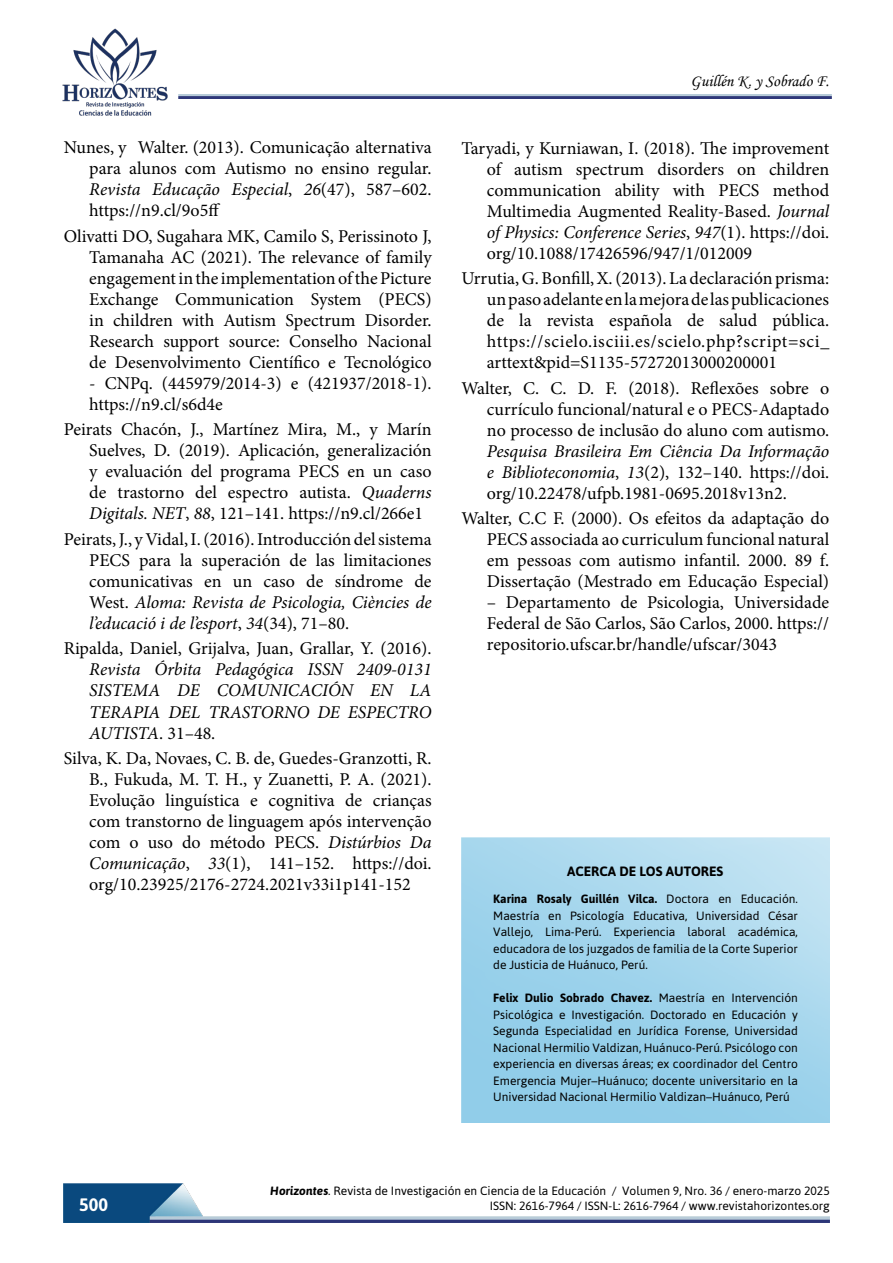
<style>
.page{position:relative;width:893px;height:1263px;background:#fff}
.page>*{position:absolute;margin:0;border:0;box-sizing:border-box;transform-origin:0 0}
.t1{font:18px/21px "Minion Pro";color:#000;text-align:justify}
.t2{font:italic 18px/21px "Minion Pro";color:#000;text-align:justify}
.t3{font:700 18px "Asap";color:#fff}
.t4{font:16.5px "Monotype Corsiva";color:#000}
.t5{font:700 13.5px "Asap";color:#000}
.t6{font:12px/16.5px "Asap";color:#000;text-align:justify}
.s1{font-style:italic}
.s2{font-style:normal}
.s3{font-weight:700}
.s4{font-weight:700;font-style:italic}
</style>
<div class="page">
<img style="left:64px;top:1184px;width:765px;height:38px">
<img style="left:179px;top:95px;width:652px;height:4px">
<img style="left:62px;top:28px;width:106px;height:88px">
<p class="t1" style="left:89px;top:137px;width:344px;text-indent:-26px">Nunes, y Walter. (2013). Comunicação alternativa para alunos com Autismo no ensino regular.<br><span class="s1">Revista Educação Especial</span>, <span class="s1">26</span>(47), 587–602. https://n9.cl/9o5ff</p>
<p class="t1" style="left:89px;top:226px;width:344px;text-indent:-26px">Olivatti DO, Sugahara MK, Camilo S, Perissinoto J, Tamanaha AC (2021). The relevance of family engagement in the implementation of the Picture Exchange Communication System (PECS) in children with Autism Spectrum Disorder.<br>Research support source: Conselho Nacional de Desenvolvimento Científico e Tecnológico</p>
<p class="t1" style="left:89px;top:373px;width:344px">- CNPq. (445979/2014-3) e (421937/2018-1). https://n9.cl/s6d4e</p>
<p class="t1" style="left:89px;top:419px;width:344px;text-indent:-26px">Peirats Chacón, J., Martínez Mira, M., y Marín Suelves, D. (2019). Aplicación, generalización y evaluación del programa PECS en un caso de trastorno del espectro autista. <span class="s1">Quaderns Digitals. NET</span>, <span class="s1">88</span>, 121–141. https://n9.cl/266e1</p>
<p class="t1" style="left:89px;top:529px;width:344px;text-indent:-26px">Peirats, J., y Vidal, I. (2016). Introducción del sistema PECS para la superación de las limitaciones comunicativas en un caso de síndrome de West. <span class="s1">Aloma: Revista de Psicologia, Ciències de l’educació i de l’esport</span>, <span class="s1">34</span>(34), 71–80.</p>
<p class="t1" style="left:64px;top:638px;width:369px">Ripalda, Daniel, Grijalva, Juan, Grallar, Y. (2016).</p>
<p class="t2" style="left:89px;top:659px;width:344px">Revista Órbita Pedagógica ISSN 2409-0131<br>SISTEMA DE COMUNICACIÓN EN LA TERAPIA DEL TRASTORNO DE ESPECTRO AUTISTA<span class="s2">. 31–48.</span></p>
<p class="t1" style="left:89px;top:748px;width:344px;text-indent:-26px">Silva, K. Da, Novaes, C. B. de, Guedes-Granzotti, R.<br>B., Fukuda, M. T. H., y Zuanetti, P. A. (2021).<br>Evolução linguística e cognitiva de crianças com transtorno de linguagem após intervenção com o uso do método PECS. <span class="s1">Distúrbios Da Comunicação</span>, <span class="s1">33</span>(1), 141–152. https://doi. org/10.23925/2176-2724.2021v33i1p141-152</p>
<p class="t4" style="left:691px;top:71px;width:140px">Guillén K. y Sobrado F.</p>
<p class="t1" style="left:487px;top:137px;width:344px;text-indent:-26px">Taryadi, y Kurniawan, I. (2018). The improvement of autism spectrum disorders on children communication ability with PECS method Multimedia Augmented Reality-Based. <span class="s1">Journal of Physics: Conference Series</span>, <span class="s1">947</span>(1). https://doi. org/10.1088/17426596/947/1/012009</p>
<p class="t1" style="left:487px;top:268px;width:344px;text-indent:-26px">Urrutia, G. Bonfill, X. (2013). La declaración prisma: un paso adelante en la mejora de las publicaciones de la revista española de salud pública. https://scielo.isciii.es/scielo.php?script=sci_ arttext&amp;pid=S1135-57272013000200001</p>
<p class="t1" style="left:487px;top:377px;width:344px;text-indent:-26px">Walter, C. C. D. F. (2018). Reflexões sobre o currículo funcional/natural e o PECS-Adaptado no processo de inclusão do aluno com autismo.</p>
<p class="t1" style="left:487px;top:440px;width:344px"><span class="s1">Pesquisa Brasileira Em Ciência Da Informação e Biblioteconomia</span>, <span class="s1">13</span>(2), 132–140. https://doi. org/10.22478/ufpb.1981-0695.2018v13n2.</p>
<p class="t1" style="left:487px;top:508px;width:344px;text-indent:-26px">Walter, C.C F. (2000). Os efeitos da adaptação do PECS associada ao curriculum funcional natural em pessoas com autismo infantil. 2000. 89 f.<br>Dissertação (Mestrado em Educação Especial)</p>
<p class="t1" style="left:487px;top:592px;width:344px">– Departamento de Psicologia, Universidade Federal de São Carlos, São Carlos, 2000. https:// repositorio.ufscar.br/handle/ufscar/3043</p>
<p class="t5" style="left:567px;top:864px;width:158px">ACERCA DE LOS AUTORES</p>
<p class="t6" style="left:493px;top:891px;width:306px"><span class="s3">Karina Rosaly Guillén Vilca.</span> Doctora en Educación.<br>Maestría en Psicología Educativa, Universidad César Vallejo, Lima-Perú. Experiencia laboral académica, educadora de los juzgados de familia de la Corte Superior de Justicia de Huánuco, Perú.</p>
<p class="t6" style="left:493px;top:990px;width:306px"><span class="s3">Felix Dulio Sobrado Chavez.</span> Maestría en Intervención Psicológica e Investigación. Doctorado en Educación y Segunda Especialidad en Jurídica Forense, Universidad Nacional Hermilio Valdizan, Huánuco-Perú. Psicólogo con experiencia en diversas áreas; ex coordinador del Centro Emergencia Mujer–Huánuco; docente universitario en la Universidad Nacional Hermilio Valdizan–Huánuco, Perú</p>
<p class="t6" style="left:270px;top:1183px;width:561px"><span class="s4">Horizontes</span>. Revista de Investigación en Ciencia de la Educación / Volumen 9, Nro. 36 / enero-marzo 2025</p>
<p class="t3" style="left:79px;top:1194px;width:30px">500</p>
<p class="t6" style="left:490px;top:1197px;width:341px">ISSN: 2616-7964 / ISSN-L: 2616-7964 / www.revistahorizontes.org</p>
</div>
